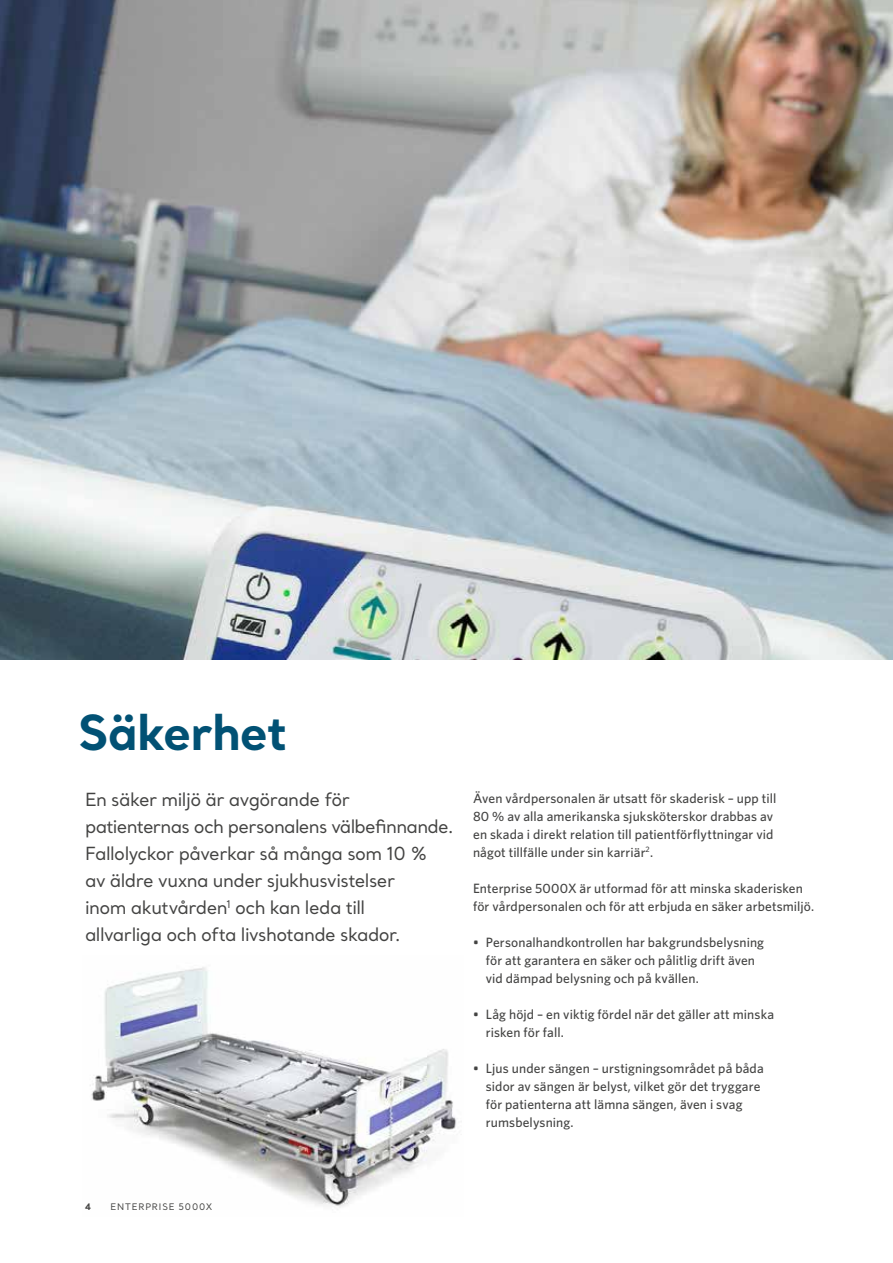
<style>
.page{position:relative;width:893px;height:1263px;background:#fff}
.page>*{position:absolute;margin:0;border:0;box-sizing:border-box;transform-origin:0 0}
.t1{font:700 48px "Santral";letter-spacing:-.015em;color:#015174}
.t2{font:18px/27px "Santral";letter-spacing:-.03em;color:#434342}
.t3{font:500 13.5px/18px "Whitney";letter-spacing:.01em;color:#434342}
.t4{font:9px "Santral";letter-spacing:.09em;color:#434342}
.t5{font:700 9px "Santral";color:#434342}
</style>
<div class="page">
<img style="left:0;top:0;width:893px;height:659px">
<img style="left:90px;top:967px;width:366px;height:241px">
<h1 class="t1" style="left:78px;top:700px;width:210px">Säkerhet</h1>
<h2 class="t2" style="left:85px;top:785px;width:370px">En säker miljö är avgörande för patienternas och personalens välbefinnande.<br>Fallolyckor påverkar så många som 10 %<br>av äldre vuxna under sjukhusvistelser<br>inom akutvården<sup>1</sup> och kan leda till<br>allvarliga och ofta livshotande skador.</h2>
<p class="t3" style="left:473px;top:789px;width:305px">Även vårdpersonalen är utsatt för skaderisk – upp till 80 % av alla amerikanska sjuksköterskor drabbas av en skada i direkt relation till patientförflyttningar vid något tillfälle under sin karriär<sup>2</sup>.</p>
<p class="t3" style="left:473px;top:879px;width:343px">Enterprise 5000X är utformad för att minska skaderisken för vårdpersonalen och för att erbjuda en säker arbetsmiljö.</p>
<p class="t3" style="left:486px;top:933px;width:280px;text-indent:-13px">• Personalhandkontrollen har bakgrundsbelysning för att garantera en säker och pålitlig drift även vid dämpad belysning och på kvällen.</p>
<p class="t3" style="left:486px;top:1005px;width:290px;text-indent:-13px">• Låg höjd – en viktig fördel när det gäller att minska risken för fall.</p>
<p class="t3" style="left:486px;top:1059px;width:279px;text-indent:-13px">• Ljus under sängen – urstigningsområdet på båda sidor av sängen är belyst, vilket gör det tryggare för patienterna att lämna sängen, även i svag rumsbelysning.</p>
<p class="t5" style="left:85px;top:1200px;width:7px">4</p>
<p class="t4" style="left:111px;top:1201px;width:103px">ENTERPRISE 5000X</p>
</div>
